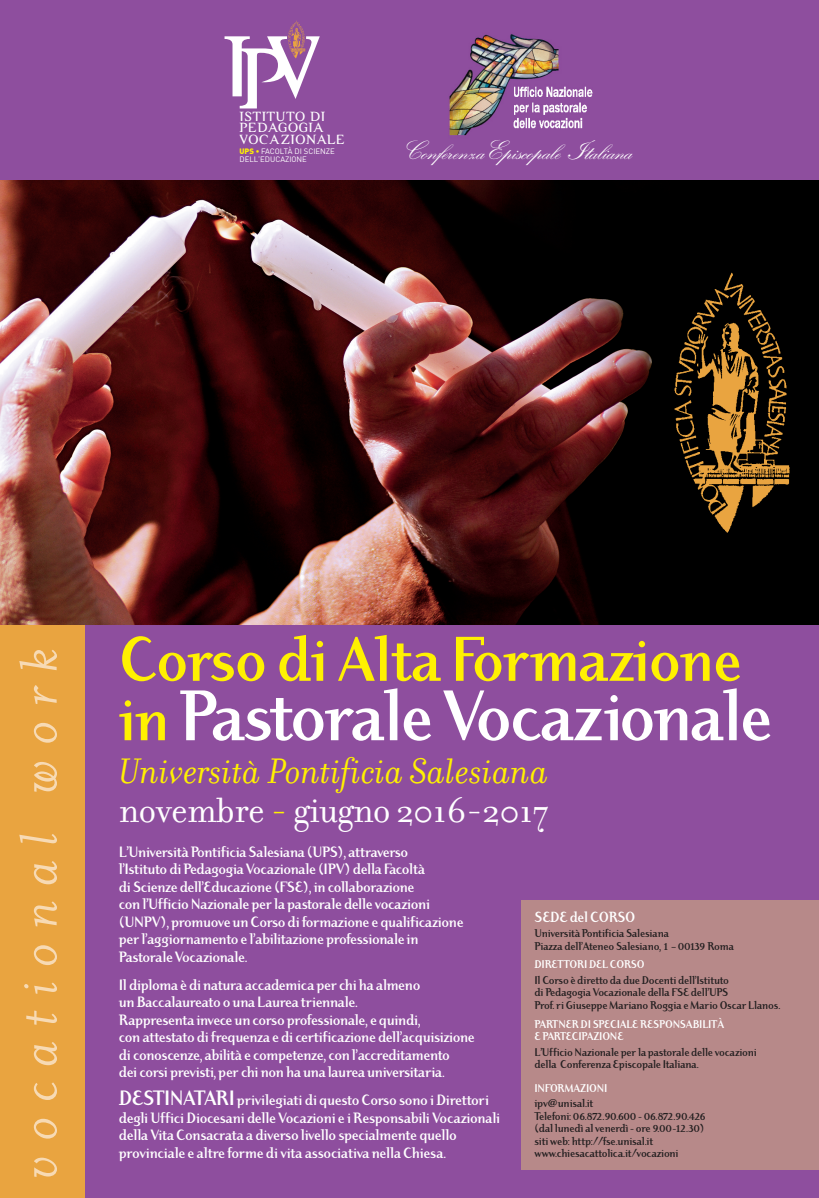
<style>
.page{position:relative;width:819px;height:1198px;background:#8e4e9e}
.page>*{position:absolute;margin:0;border:0;box-sizing:border-box;transform-origin:0 0}
.t1{font:90.65px "Hard Times";color:#fff}
.t2{font:700 75.51px "Dyadis ITC";letter-spacing:-.03em;color:#fff}
.t3{font:700 66.76px "Dyadis ITC";letter-spacing:-.02em;color:#fff101}
.t4{font:italic 38.24px "Filosofia";color:#fff101}
.t5{font:37.8px "Filosofia";letter-spacing:-.015em;color:#fff}
.t6{font:700 26.07px "Kuenstler Script Two";color:#fff}
.t7{font:700 15.84px/17.5px "Dyadis ITC";letter-spacing:-.025em;color:#fff}
.t8{font:700 15.58px "Dyadis ITC";letter-spacing:-.02em;color:#fff}
.t9{font:14px/11.5px "Hard Times";letter-spacing:.05em;color:#fff}
.t10{font:700 11.9px/12.4px "Dyadis ITC";letter-spacing:-.02em;color:#231f20}
.t11{font:700 11.9px/12.4px "Dyadis ITC";letter-spacing:-.02em;color:#fff}
.t12{font:7.79px/8.4px "DIN";color:#fff}
.s1{font-weight:900;color:#fff101}
.s2{font-family:"Edwardian Script ITC";font-weight:400;font-size:28.7px}
.s3{font-size:30.36px}
.s4{font-size:66.76px;color:#fff101}
.s5{color:#fff101}
.s6{font-size:22.05px}
</style>
<div class="page">
<div style="left:0;top:198px;width:84px;height:1000px;background:#e9a440"></div>
<div style="left:521px;top:900px;width:298px;height:269px;background:#b78989"></div>
<img style="left:0;top:180px;width:819px;height:444px">
<img style="left:449px;top:34px;width:144px;height:102px">
<img style="left:288px;top:21px;width:18px;height:38px">
<svg style="left:19px;top:765px;width:38px;height:412px"></svg>
<img style="left:668px;top:271px;width:127px;height:262px">
<h1 class="t1" style="left:222px;top:18px;width:69px">IP</h1>
<p class="t9" style="left:239px;top:110px;width:87px">ISTITUTO DI</p>
<h1 class="t1" style="left:266px;top:12px;width:56px">V</h1>
<p class="t9" style="left:239px;top:122px;width:107px">PEDAGOGIA<br>VOCAZIONALE</p>
<p class="t12" style="left:239px;top:147px;width:97px"><span class="s1">UPS •</span> FACOLTÀ DI SCIENZE<br>DELL’EDUCAZIONE</p>
<h3 class="t6" style="left:402px;top:141px;width:228px">Conferenza Episcopale <span class="s2">I</span><span class="s3">t</span>aliana</h3>
<h3 class="t3" style="left:119px;top:635px;width:624px">Corso di Alta Formazione</h3>
<h2 class="t2" style="left:119px;top:689px;width:655px"><span class="s4">in</span> PastoraleVocazionale</h2>
<h3 class="t4" style="left:119px;top:748px;width:431px">Università Pontificia Salesiana</h3>
<h3 class="t5" style="left:119px;top:787px;width:431px">novembre <span class="s5">-</span> giugno 2016-2017</h3>
<p class="t7" style="left:119px;top:844px;width:346px">L’UniversitàPontificia Salesiana (UPS), attraverso l’IstitutodiPedagogiaVocazionale (IPV)dellaFacoltà<br>di Scienzedell’Educazione (FSE), in collaborazione<br>con l’UfficioNazionale per la pastoraledelle vocazioni (UNPV), promuove unCorsodiformazione e qualificazione per l’aggiornamento e l’abilitazione professionale in PastoraleVocazionale.</p>
<p class="t7" style="left:119px;top:977px;width:357px">Ildiploma èdi natura accademica per chi ha almeno unBaccalaureato o una Laurea triennale.<br>Rappresenta invece un corso professionale, e quindi,<br>con attestatodifrequenza edi certificazionedell’acquisizione di conoscenze, abilità e competenze, con l’accreditamento<br>dei corsi previsti, per chi non ha una laurea universitaria.</p>
<p class="t7" style="left:119px;top:1093px;width:383px"><span class="s6">DESTINATARI</span> privilegiati di questo Corso sono i Direttori degli Uffici Diocesani delle Vocazioni e i Responsabili Vocazionali della Vita Consacrata a diverso livello specialmente quello provinciale e altre forme di vita associativa nella Chiesa.</p>
<p class="t8" style="left:534px;top:911px;width:102px">SEDE del CORSO</p>
<p class="t10" style="left:534px;top:928px;width:201px">Università Pontificia Salesiana<br>Piazza dell’Ateneo Salesiano, 1 – 00139 Roma</p>
<p class="t11" style="left:534px;top:959px;width:112px">DIRETTORI DEL CORSO</p>
<p class="t10" style="left:534px;top:975px;width:247px">Il Corso è diretto da due Docenti dell’Istituto<br>di Pedagogia Vocazionale della FSE dell’UPS<br>Prof. ri Giuseppe Mariano Roggia e Mario Oscar Llanos.</p>
<p class="t11" style="left:534px;top:1018px;width:191px">PARTNER DI SPECIALE RESPONSABILITÀ<br>E PARTECIPAZIONE</p>
<p class="t10" style="left:534px;top:1046px;width:224px">L’Ufficio Nazionale per la pastorale delle vocazioni della Conferenza Episcopale Italiana.</p>
<p class="t11" style="left:534px;top:1083px;width:74px">INFORMAZIONI</p>
<p class="t10" style="left:534px;top:1098px;width:173px">ipv@unisal.it<br>Telefoni: 06.872.90.600 - 06.872.90.426 (dal lunedì al venerdì - ore 9.00-12.30) siti web: http://fse.unisal.it www.chiesacattolica.it/vocazioni</p>
</div>
